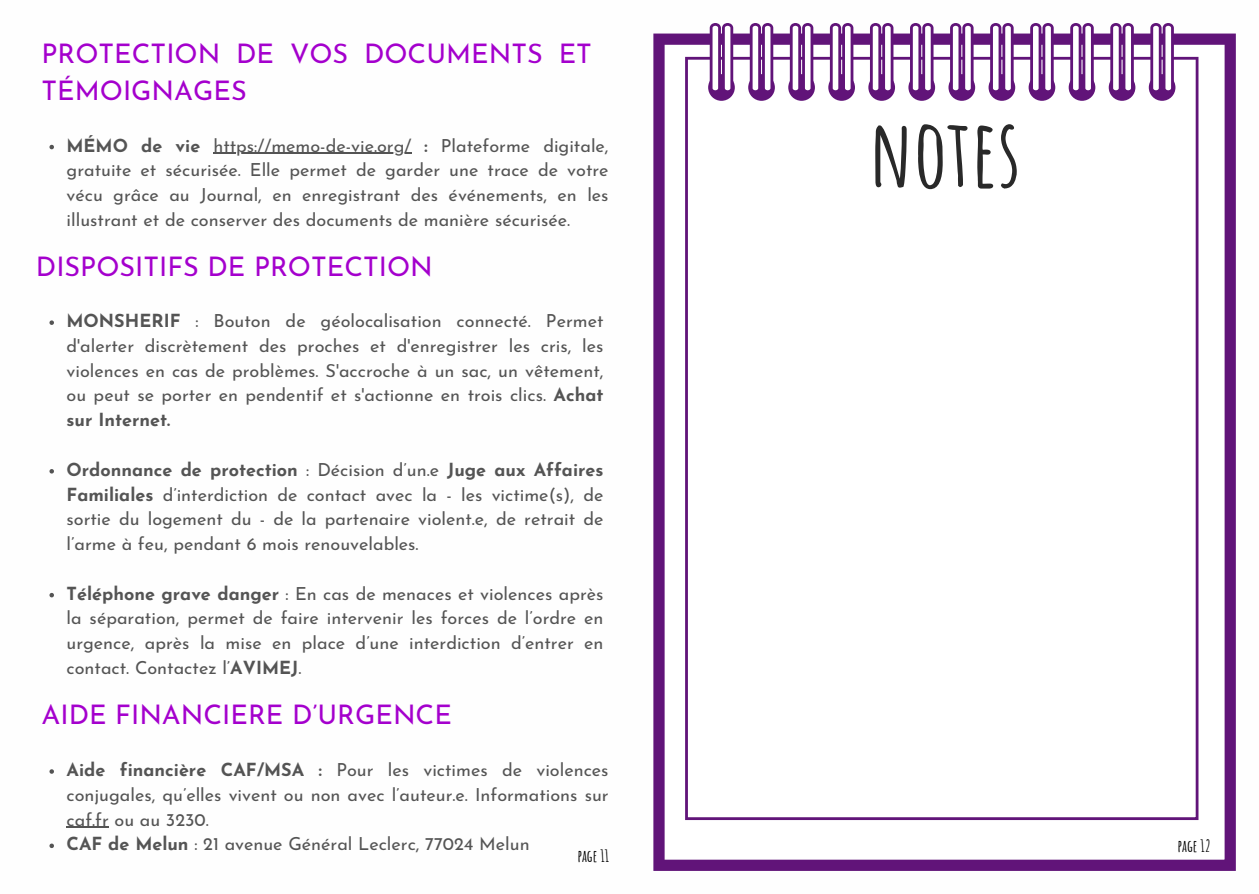
<style>
.page{position:relative;width:1259px;height:894px;background:#fff}
.page>*{position:absolute;margin:0;border:0;box-sizing:border-box;transform-origin:0 0}
.t1{font:700 93.6px "Amatic SC";color:#292929}
.t2{font:27px/37.2px "Josefin Sans";color:#a400cd}
.t3{font:18px/24.8px "Josefin Sans";color:#545454;text-align:justify}
.t4{font:700 18px "Josefin Sans";color:#545454}
.t5{font:700 16.5px "Amatic SC";color:#000}
.s1{font-weight:700}
</style>
<div class="page">
<svg style="left:653px;top:34px;width:583px;height:836px"></svg>
<svg style="left:685px;top:57px;width:513px;height:762px"></svg>
<div style="left:708px;top:74px;width:27px;height:27px;background:#611479;border-radius:50%"></div>
<svg style="left:710px;top:23px;width:23px;height:68px"></svg>
<div style="left:748px;top:74px;width:27px;height:27px;background:#611479;border-radius:50%"></div>
<svg style="left:750px;top:23px;width:23px;height:68px"></svg>
<div style="left:788px;top:74px;width:27px;height:27px;background:#611479;border-radius:50%"></div>
<svg style="left:790px;top:23px;width:23px;height:68px"></svg>
<div style="left:828px;top:74px;width:27px;height:27px;background:#611479;border-radius:50%"></div>
<svg style="left:830px;top:23px;width:23px;height:68px"></svg>
<div style="left:868px;top:74px;width:27px;height:27px;background:#611479;border-radius:50%"></div>
<svg style="left:870px;top:23px;width:23px;height:68px"></svg>
<div style="left:908px;top:74px;width:27px;height:27px;background:#611479;border-radius:50%"></div>
<svg style="left:910px;top:23px;width:23px;height:68px"></svg>
<div style="left:948px;top:74px;width:27px;height:27px;background:#611479;border-radius:50%"></div>
<svg style="left:950px;top:23px;width:23px;height:68px"></svg>
<div style="left:988px;top:74px;width:27px;height:27px;background:#611479;border-radius:50%"></div>
<svg style="left:990px;top:23px;width:24px;height:68px"></svg>
<div style="left:1029px;top:74px;width:26px;height:27px;background:#611479;border-radius:50%"></div>
<svg style="left:1030px;top:23px;width:24px;height:68px"></svg>
<div style="left:1069px;top:74px;width:26px;height:27px;background:#611479;border-radius:50%"></div>
<svg style="left:1070px;top:23px;width:24px;height:68px"></svg>
<div style="left:1109px;top:74px;width:26px;height:27px;background:#611479;border-radius:50%"></div>
<svg style="left:1110px;top:23px;width:24px;height:68px"></svg>
<div style="left:1149px;top:74px;width:26px;height:27px;background:#611479;border-radius:50%"></div>
<svg style="left:1150px;top:23px;width:24px;height:68px"></svg>
<svg style="left:49px;top:145px;width:5px;height:4px"></svg>
<hr style="left:213px;top:153px;width:198px;height:1px;background:#545454">
<svg style="left:49px;top:320px;width:5px;height:5px"></svg>
<svg style="left:49px;top:469px;width:5px;height:4px"></svg>
<svg style="left:49px;top:592px;width:5px;height:5px"></svg>
<svg style="left:49px;top:769px;width:5px;height:4px"></svg>
<hr style="left:67px;top:826px;width:42px;height:1px;background:#545454">
<svg style="left:49px;top:843px;width:5px;height:4px"></svg>
<p class="t2" style="left:42px;top:37px;width:552px">PROTECTION DE VOS DOCUMENTS ET<br>TÉMOIGNAGES</p>
<p class="t4" style="left:67px;top:138px;width:135px">MÉMO de vie</p>
<p class="t3" style="left:67px;top:135px;width:544px;text-indent:147px">https://memo-de-vie.org/ <span class="s1">:</span> Plateforme digitale, gratuite et sécurisée. Elle permet de garder une trace de votre vécu grâce au Journal, en enregistrant des événements, en les illustrant et de conserver des documents de manière sécurisée.</p>
<h2 class="t2" style="left:36px;top:251px;width:398px">DISPOSITIFS DE PROTECTION</h2>
<p class="t3" style="left:67px;top:310px;width:538px"><span class="s1">MONSHERIF</span> : Bouton de géolocalisation connecté. Permet d'alerter discrètement des proches et d'enregistrer les cris, les violences en cas de problèmes. S'accroche à un sac, un vêtement, ou peut se porter en pendentif et s'actionne en trois clics. <span class="s1">Achat sur Internet.</span></p>
<p class="t3" style="left:67px;top:459px;width:538px"><span class="s1">Ordonnance de protection</span> : Décision d’un.e <span class="s1">Juge aux Affaires Familiales</span> d’interdiction de contact avec la - les victime(s), de sortie du logement du - de la partenaire violent.e, de retrait de l’arme à feu, pendant 6 mois renouvelables.</p>
<h3 class="t3" style="left:67px;top:582px;width:538px"><span class="s1">Téléphone grave danger</span> : En cas de menaces et violences après la séparation, permet de faire intervenir les forces de l’ordre en urgence, après la mise en place d’une interdiction d’entrer en contact. Contactez l’<span class="s1">AVIMEJ</span>.</h3>
<p class="t2" style="left:42px;top:698px;width:412px">AIDE FINANCIERE D’URGENCE</p>
<h1 class="t3" style="left:67px;top:759px;width:544px"><span class="s1">Aide financière CAF/MSA :</span> Pour les victimes de violences conjugales, qu’elles vivent ou non avec l’auteur.e. Informations sur caf.fr ou au 3230.</h1>
<h3 class="t3" style="left:67px;top:833px;width:465px"><span class="s1">CAF de Melun</span> : 21 avenue Général Leclerc, 77024 Melun</h3>
<h2 class="t5" style="left:577px;top:845px;width:33px">PAGE 11</h2>
<h2 class="t1" style="left:869px;top:92px;width:154px">NOTES</h2>
<p class="t5" style="left:1177px;top:835px;width:35px">PAGE 12</p>
</div>
